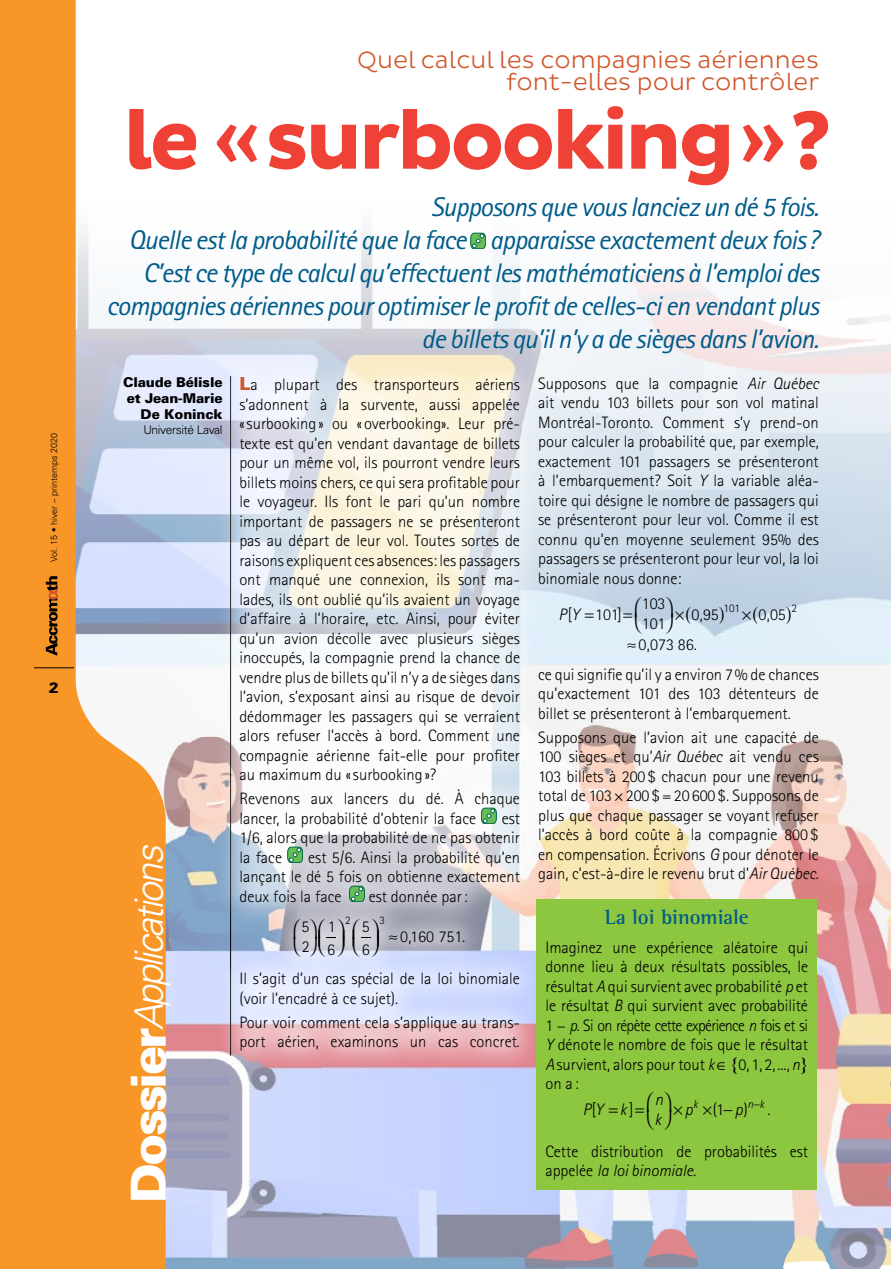
<style>
.page{position:relative;width:891px;height:1269px;background:#fff}
.page>*{position:absolute;margin:0;border:0;box-sizing:border-box;transform-origin:0 0}
.t1{font:700 84px "Pluto Sans";letter-spacing:-.04em;color:#ef4135}
.t2{font:italic 300 39px "Univers";color:#fff}
.t3{font:italic 27px/33px "Rotis Sans Serif";letter-spacing:-.03em;color:#005b89;text-align:right}
.t4{font:300 24px/22.5px "Pluto Sans";color:#d1562b;text-align:right}
.t5{font:700 21px "Rotis Semi Serif";color:#005b89}
.t6{font:italic 300 16.8px/20.1px "Rotis Sans Serif";color:#000}
.t7{font:300 16.8px "Rotis Sans Serif";color:#000}
.t8{font:300 16.65px/20px "Rotis Sans Serif";letter-spacing:-.005em;color:#000}
.t9{font:italic 300 16.65px "Rotis Sans Serif";color:#000}
.t10{font:300 16.5px/19.5px "Rotis Sans Serif";color:#000;text-align:justify}
.t11{font:900 15px "Univers";color:#000}
.t12{font:900 13.5px/16.2px "Univers";letter-spacing:-.01em;color:#000;text-align:right}
.t13{font:300 12px "Univers";letter-spacing:-.03em;color:#000}
.t14{font:italic 300 11.7px "Rotis Sans Serif";color:#000}
.t15{font:300 11.55px "Rotis Sans Serif";color:#000}
.t16{font:300 9px "Univers";color:#000}
.s1{font-family:"Univers";font-weight:900;font-size:18px;color:#d1562b}
.s2{font-style:italic}
.s3{font-style:normal}
.s4{font-weight:900;font-style:normal;font-size:48.3px}
</style>
<div class="page">
<div style="left:0;top:1221px;width:891px;height:48px;background:#82a7c9"></div>
<svg style="left:783px;top:1228px;width:108px;height:41px"></svg>
<div style="left:841px;top:1232px;width:35px;height:36px;background:#898c9f;border-radius:50%"></div>
<svg style="left:849px;top:1241px;width:18px;height:18px"></svg>
<svg style="left:643px;top:1246px;width:55px;height:21px"></svg>
<img style="left:166px;top:225px;width:355px;height:512px">
<img style="left:321px;top:737px;width:570px;height:491px">
<img style="left:166px;top:737px;width:155px;height:521px">
<img style="left:807px;top:1226px;width:84px;height:24px">
<img style="left:652px;top:1226px;width:47px;height:24px">
<img style="left:618px;top:1226px;width:14px;height:2px">
<img style="left:319px;top:1226px;width:246px;height:43px">
<svg style="left:0;top:0;width:166px;height:1269px;fill:#f89728"></svg>
<hr style="left:34px;top:668px;width:40px;height:1px;background:#000">
<svg style="left:46px;top:576px;width:12px;height:80px"></svg>
<svg style="left:471px;top:233px;width:15px;height:16px"></svg>
<div style="left:215px;top:353px;width:329px;height:722px;background:#fff;opacity:.72"></div>
<svg style="left:481px;top:808px;width:16px;height:16px"></svg>
<svg style="left:287px;top:847px;width:16px;height:16px"></svg>
<svg style="left:349px;top:886px;width:16px;height:16px"></svg>
<div style="left:536px;top:900px;width:281px;height:290px;background:#8dc63f"></div>
<svg style="left:294px;top:919px;width:7px;height:38px"></svg>
<svg style="left:310px;top:919px;width:34px;height:38px"></svg>
<svg style="left:353px;top:919px;width:26px;height:38px"></svg>
<svg style="left:585px;top:613px;width:9px;height:4px"></svg>
<svg style="left:720px;top:607px;width:4px;height:16px"></svg>
<svg style="left:787px;top:607px;width:4px;height:16px"></svg>
<svg style="left:623px;top:596px;width:19px;height:38px"></svg>
<svg style="left:666px;top:596px;width:25px;height:38px"></svg>
<svg style="left:742px;top:607px;width:16px;height:16px"></svg>
<svg style="left:521px;top:970px;width:97px;height:297px"></svg>
<p class="t16" style="left:48px;top:562px;width:130px;rotate:-90deg">Vol. 15 • hiver – printemps 2020</p>
<p class="t11" style="left:49px;top:678px;width:12px">2</p>
<h3 class="t4" style="left:357px;top:48px;width:464px">Quel calcul les compagnies aériennes font-elles pour contrôler</h3>
<h1 class="t1" style="left:123px;top:92px;width:710px">le «surbooking»?</h1>
<p class="t3" style="left:107px;top:191px;width:714px">Supposons que vous lanciez un dé 5 fois.<br>Quelle est la probabilité que la face apparaisse exactement deux fois?<br>C’est ce type de calcul qu’effectuent les mathématiciens à l’emploi des compagnies aériennes pour optimiser le profit de celles-ci en vendant plus de billets qu’il n’y a de sièges dans l’avion.</p>
<p class="t10" style="left:239px;top:375px;width:282px"><span class="s1">L</span>a plupart des transporteurs aériens s’adonnent à la survente, aussi appelée «surbooking » ou « overbooking». Leur pré&shy;texte est qu’en vendant davantage de billets pour un même vol, ils pourront vendre leurs billets moins chers, ce qui sera profitable pour le voyageur. Ils font le pari qu’un nombre important de passagers ne se présenteront pas au départ de leur vol. Toutes sortes de raisons expliquent ces absences: les passagers ont manqué une connexion, ils sont ma&shy;lades, ils ont oublié qu’ils avaient un voyage d’affaire à l’horaire, etc. Ainsi, pour éviter qu’un avion décolle avec plusieurs sièges inoccupés, la compagnie prend la chance de vendre plus de billets qu’il n’y a de sièges dans l’avion, s’exposant ainsi au risque de devoir dédommager les passagers qui se verraient alors refuser l’accès à bord. Comment une compagnie aérienne fait-elle pour profiter au maximum du «surbooking »?</p>
<p class="t10" style="left:239px;top:789px;width:282px">Revenons aux lancers du dé. À chaque lancer, la probabilité d’obtenir la face</p>
<p class="t12" style="left:123px;top:374px;width:101px">Claude Bélisle et Jean-Marie<br>De Koninck</p>
<p class="t13" style="left:143px;top:422px;width:81px">Université Laval</p>
<p class="t10" style="left:538px;top:373px;width:282px">Supposons que la compagnie <span class="s2">Air Québec </span>ait vendu 103 billets pour son vol matinal Montréal-Toronto. Comment s’y prend-on pour calculer la probabilité que, par exemple, exactement 101 passagers se présenteront à l’embarquement? Soit <span class="s2">Y</span> la variable aléa&shy;toire qui désigne le nombre de passagers qui se présenteront pour leur vol. Comme il est connu qu’en moyenne seulement 95% des passagers se présenteront pour leur vol, la loi binomiale nous donne:</p>
<p class="t9" style="left:559px;top:604px;width:22px">P Y<span class="s3">[</span></p>
<p class="t8" style="left:595px;top:604px;width:28px">101]</p>
<p class="t8" style="left:642px;top:594px;width:25px">103<br>101</p>
<p class="t8" style="left:691px;top:604px;width:29px">0,95</p>
<p class="t8" style="left:758px;top:604px;width:29px">0,05</p>
<p class="t8" style="left:627px;top:635px;width:71px">≈0,073 86.</p>
<p class="t15" style="left:724px;top:601px;width:18px">101</p>
<p class="t15" style="left:792px;top:601px;width:7px">2</p>
<p class="t10" style="left:538px;top:664px;width:282px">ce qui signifie qu’il y a environ 7% de chances qu’exactement 101 des 103 détenteurs de billet se présenteront à l’embarquement.</p>
<p class="t10" style="left:538px;top:727px;width:282px">Supposons que l’avion ait une capacité de 100 sièges et qu’<span class="s2">Air Québec</span> ait vendu ces 103 billets à 200$ chacun pour une revenu total de 103×200$=20 600$. Supposons de plus que chaque passager se voyant refuser l’accès à bord coûte à la compagnie 800$ en compensation. Écrivons <span class="s2">G</span> pour dénoter le gain, c’est-à-dire le revenu brut d’<span class="s2">Air Québec</span>.</p>
<p class="t10" style="left:239px;top:809px;width:282px;text-indent:262px">est 1/6, alors que la probabilité de ne pas obtenir la face</p>
<h2 class="t2" style="left:126px;top:1203px;width:360px;rotate:-90deg"><span class="s4">Dossier</span>Applications</h2>
<p class="t10" style="left:239px;top:848px;width:282px;text-indent:69px">est 5/6. Ainsi la probabilité qu’en lançant le dé 5 fois on obtienne exactement deux fois la face</p>
<p class="t10" style="left:369px;top:887px;width:101px">est donnée par:</p>
<p class="t5" style="left:605px;top:905px;width:145px">La loi binomiale</p>
<p class="t10" style="left:545px;top:938px;width:264px">Imaginez une expérience aléatoire qui donne lieu à deux résultats possibles, le résultat <span class="s2">A</span> qui survient avec probabilité <span class="s2">p</span> et le résultat <span class="s2">B</span> qui survient avec probabilité 1 − <span class="s2">p</span>. Si on répète cette expérience <span class="s2">n</span> fois et si <span class="s2">Y</span> dénote le nombre de fois que le résultat <span class="s2">A</span> survient, alors pour tout <span class="s2">k</span>∈{0, 1, 2, ..., <span class="s2">n</span>} on a:</p>
<p class="t6" style="left:582px;top:1100px;width:53px">PY k<span class="s3">]</span></p>
<p class="t6" style="left:654px;top:1089px;width:10px">n k</p>
<p class="t15" style="left:345px;top:913px;width:7px">2</p>
<p class="t15" style="left:380px;top:913px;width:7px">3</p>
<p class="t10" style="left:301px;top:917px;width:10px">5<br>2</p>
<p class="t10" style="left:327px;top:914px;width:10px;line-height:23.4px">1<br>6</p>
<p class="t10" style="left:362px;top:914px;width:10px;line-height:23.4px">5<br>6</p>
<p class="t10" style="left:389px;top:927px;width:78px">≈0,160 751.</p>
<p class="t10" style="left:239px;top:969px;width:282px">Il s’agit d’un cas spécial de la loi binomiale (voir l’encadré à ce sujet).</p>
<p class="t10" style="left:239px;top:1013px;width:282px">Pour voir comment cela s’applique au trans&shy;port aérien, examinons un cas concret.</p>
<p class="t14" style="left:693px;top:1097px;width:6px">k</p>
<p class="t14" style="left:747px;top:1097px;width:19px">n k</p>
<p class="t10" style="left:545px;top:1142px;width:264px">Cette distribution de probabilités est appelée <span class="s2">la loi binomiale</span>.</p>
<p class="t7" style="left:713px;top:1100px;width:59px">(1).</p>
<p class="t7" style="left:592px;top:1100px;width:6px">[</p>
<p class="t6" style="left:685px;top:1100px;width:10px">p</p>
<p class="t6" style="left:735px;top:1100px;width:10px">p</p>
</div>
